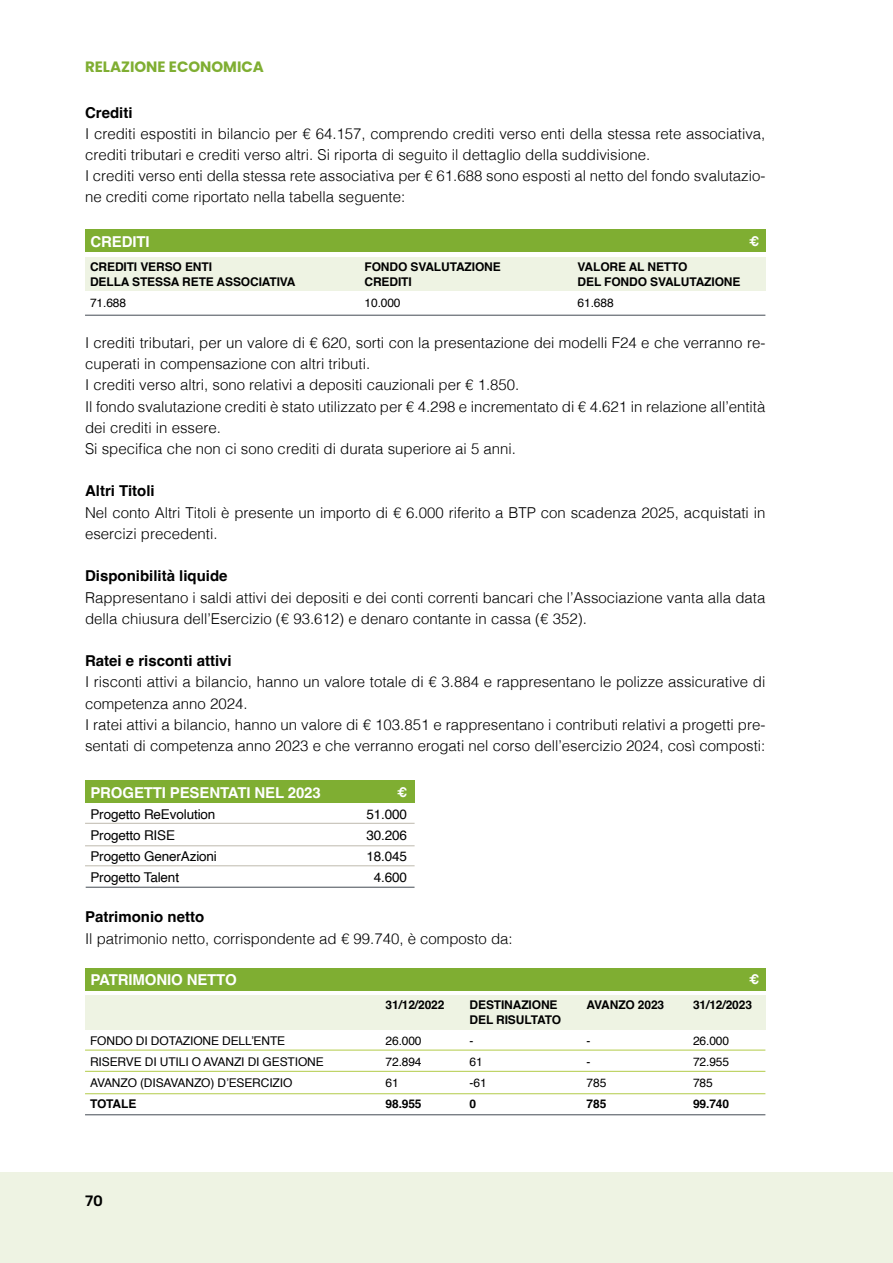
<style>
.page{position:relative;width:893px;height:1263px;background:#fff}
.page>*{position:absolute;margin:0;border:0;box-sizing:border-box;transform-origin:0 0}
.t1{font:300 15px/21.1px "Helvetica";color:#000}
.t2{font:700 15px "Helvetica";color:#000}
.t3{font:700 15px "Helvetica";letter-spacing:-.01em;color:#fff}
.t4{font:700 15px "Poppins";color:#7fae32}
.t5{font:500 15px "Rubik";color:#000}
.t6{font:13.5px "Helvetica";letter-spacing:-.01em;color:#000}
.t7{font:700 13.5px "Helvetica";color:#fff}
.t8{font:700 12px "Helvetica";letter-spacing:-.01em;color:#000}
.t9{font:12px "Helvetica";letter-spacing:-.01em;color:#000}
</style>
<div class="page">
<div style="left:0;top:1172px;width:893px;height:91px;background:#eef3e3"></div>
<div style="left:85px;top:230px;width:680px;height:22px;background:#7fae32"></div>
<div style="left:85px;top:257px;width:680px;height:34px;background:#eef3e3"></div>
<hr style="left:85px;top:315px;width:680px;height:1px;background:#636970">
<div style="left:85px;top:780px;width:329px;height:23px;background:#7fae32"></div>
<hr style="left:85px;top:823px;width:330px;height:1px;background:#c9c5bb">
<hr style="left:85px;top:845px;width:330px;height:1px;background:#c9c5bb">
<hr style="left:85px;top:865px;width:330px;height:1px;background:#c9c5bb">
<hr style="left:86px;top:887px;width:329px;height:1px;background:#636970">
<div style="left:85px;top:968px;width:680px;height:22px;background:#7fae32"></div>
<div style="left:85px;top:995px;width:680px;height:34px;background:#eef3e3"></div>
<hr style="left:85px;top:1049px;width:680px;height:2px;background:#bfd467">
<hr style="left:85px;top:1071px;width:680px;height:1px;background:#bfd467">
<hr style="left:85px;top:1093px;width:680px;height:1px;background:#bfd467">
<hr style="left:85px;top:1114px;width:680px;height:1px;background:#636970">
<p class="t4" style="left:85px;top:58px;width:180px">RELAZIONE ECONOMICA</p>
<p class="t2" style="left:85px;top:103px;width:49px">Crediti</p>
<p class="t1" style="left:85px;top:122px;width:682px">I crediti espostiti in bilancio per € 64.157, comprendo crediti verso enti della stessa rete associativa, crediti tributari e crediti verso altri. Si riporta di seguito il dettaglio della suddivisione.<br>I crediti verso enti della stessa rete associativa per € 61.688 sono esposti al netto del fondo svalutazio&shy;ne crediti come riportato nella tabella seguente:</p>
<p class="t3" style="left:91px;top:233px;width:61px">CREDITI</p>
<p class="t8" style="left:90px;top:259px;width:123px">CREDITI VERSO ENTI</p>
<p class="t8" style="left:365px;top:259px;width:138px">FONDO SVALUTAZIONE</p>
<p class="t8" style="left:578px;top:259px;width:111px">VALORE AL NETTO</p>
<p class="t8" style="left:90px;top:274px;width:207px">DELLA STESSA RETE ASSOCIATIVA</p>
<p class="t8" style="left:365px;top:274px;width:49px">CREDITI</p>
<p class="t8" style="left:578px;top:274px;width:164px">DEL FONDO SVALUTAZIONE</p>
<p class="t9" style="left:90px;top:293px;width:38px">71.688</p>
<p class="t9" style="left:365px;top:293px;width:38px">10.000</p>
<p class="t9" style="left:578px;top:293px;width:38px">61.688</p>
<p class="t7" style="left:749px;top:233px;width:12px">€</p>
<p class="t1" style="left:85px;top:331px;width:682px">I crediti tributari, per un valore di € 620, sorti con la presentazione dei modelli F24 e che verranno re&shy;cuperati in compensazione con altri tributi.<br>I crediti verso altri, sono relativi a depositi cauzionali per € 1.850.<br>Il fondo svalutazione crediti è stato utilizzato per € 4.298 e incrementato di € 4.621 in relazione all’entità dei crediti in essere.<br>Si specifica che non ci sono crediti di durata superiore ai 5 anni.</p>
<p class="t2" style="left:85px;top:482px;width:71px">Altri Titoli</p>
<p class="t1" style="left:85px;top:501px;width:682px">Nel conto Altri Titoli è presente un importo di € 6.000 riferito a BTP con scadenza 2025, acquistati in esercizi precedenti.</p>
<p class="t2" style="left:85px;top:567px;width:144px">Disponibilità liquide</p>
<p class="t1" style="left:85px;top:586px;width:682px">Rappresentano i saldi attivi dei depositi e dei conti correnti bancari che l’Associazione vanta alla data della chiusura dell’Esercizio (€ 93.612) e denaro contante in cassa (€ 352).</p>
<p class="t2" style="left:85px;top:652px;width:148px">Ratei e risconti attivi</p>
<p class="t1" style="left:85px;top:670px;width:682px">I risconti attivi a bilancio, hanno un valore totale di € 3.884 e rappresentano le polizze assicurative di competenza anno 2024.<br>I ratei attivi a bilancio, hanno un valore di € 103.851 e rappresentano i contributi relativi a progetti pre&shy;sentati di competenza anno 2023 e che verranno erogati nel corso dell’esercizio 2024, così composti:</p>
<p class="t3" style="left:90px;top:783px;width:232px">PROGETTI PESENTATI NEL 2023</p>
<p class="t6" style="left:90px;top:804px;width:126px">Progetto ReEvolution</p>
<p class="t6" style="left:366px;top:804px;width:42px">51.000</p>
<p class="t6" style="left:90px;top:825px;width:86px">Progetto RISE</p>
<p class="t6" style="left:366px;top:825px;width:42px">30.206</p>
<p class="t6" style="left:90px;top:846px;width:128px">Progetto GenerAzioni</p>
<p class="t6" style="left:366px;top:846px;width:42px">18.045</p>
<p class="t6" style="left:90px;top:867px;width:90px">Progetto Talent</p>
<p class="t6" style="left:374px;top:867px;width:35px">4.600</p>
<p class="t7" style="left:397px;top:784px;width:12px">€</p>
<p class="t2" style="left:85px;top:908px;width:121px">Patrimonio netto</p>
<p class="t1" style="left:85px;top:926px;width:429px">Il patrimonio netto, corrispondente ad € 99.740, è composto da:</p>
<p class="t3" style="left:91px;top:971px;width:148px">PATRIMONIO NETTO</p>
<p class="t7" style="left:749px;top:971px;width:12px">€</p>
<p class="t8" style="left:386px;top:997px;width:60px">31/12/2022</p>
<p class="t8" style="left:470px;top:997px;width:90px">DESTINAZIONE</p>
<p class="t8" style="left:587px;top:997px;width:79px">AVANZO 2023</p>
<p class="t8" style="left:693px;top:997px;width:60px">31/12/2023</p>
<p class="t8" style="left:470px;top:1012px;width:93px">DEL RISULTATO</p>
<p class="t9" style="left:90px;top:1031px;width:197px">FONDO DI DOTAZIONE DELL’ENTE</p>
<p class="t9" style="left:386px;top:1031px;width:38px">26.000</p>
<p class="t9" style="left:470px;top:1031px;width:5px">-</p>
<p class="t9" style="left:587px;top:1031px;width:5px">-</p>
<p class="t9" style="left:693px;top:1031px;width:38px">26.000</p>
<p class="t9" style="left:90px;top:1052px;width:235px">RISERVE DI UTILI O AVANZI DI GESTIONE</p>
<p class="t9" style="left:386px;top:1052px;width:38px">72.894</p>
<p class="t9" style="left:470px;top:1052px;width:15px">61</p>
<p class="t9" style="left:587px;top:1052px;width:5px">-</p>
<p class="t9" style="left:693px;top:1052px;width:38px">72.955</p>
<p class="t9" style="left:90px;top:1073px;width:204px">AVANZO (DISAVANZO) D’ESERCIZIO</p>
<p class="t9" style="left:386px;top:1073px;width:15px">61</p>
<p class="t9" style="left:470px;top:1073px;width:19px">-61</p>
<p class="t9" style="left:587px;top:1073px;width:21px">785</p>
<p class="t9" style="left:693px;top:1073px;width:21px">785</p>
<p class="t8" style="left:90px;top:1096px;width:48px">TOTALE</p>
<p class="t8" style="left:386px;top:1096px;width:38px">98.955</p>
<p class="t8" style="left:470px;top:1096px;width:8px">0</p>
<p class="t8" style="left:587px;top:1096px;width:21px">785</p>
<p class="t8" style="left:693px;top:1096px;width:38px">99.740</p>
<p class="t5" style="left:85px;top:1192px;width:19px">70</p>
</div>
